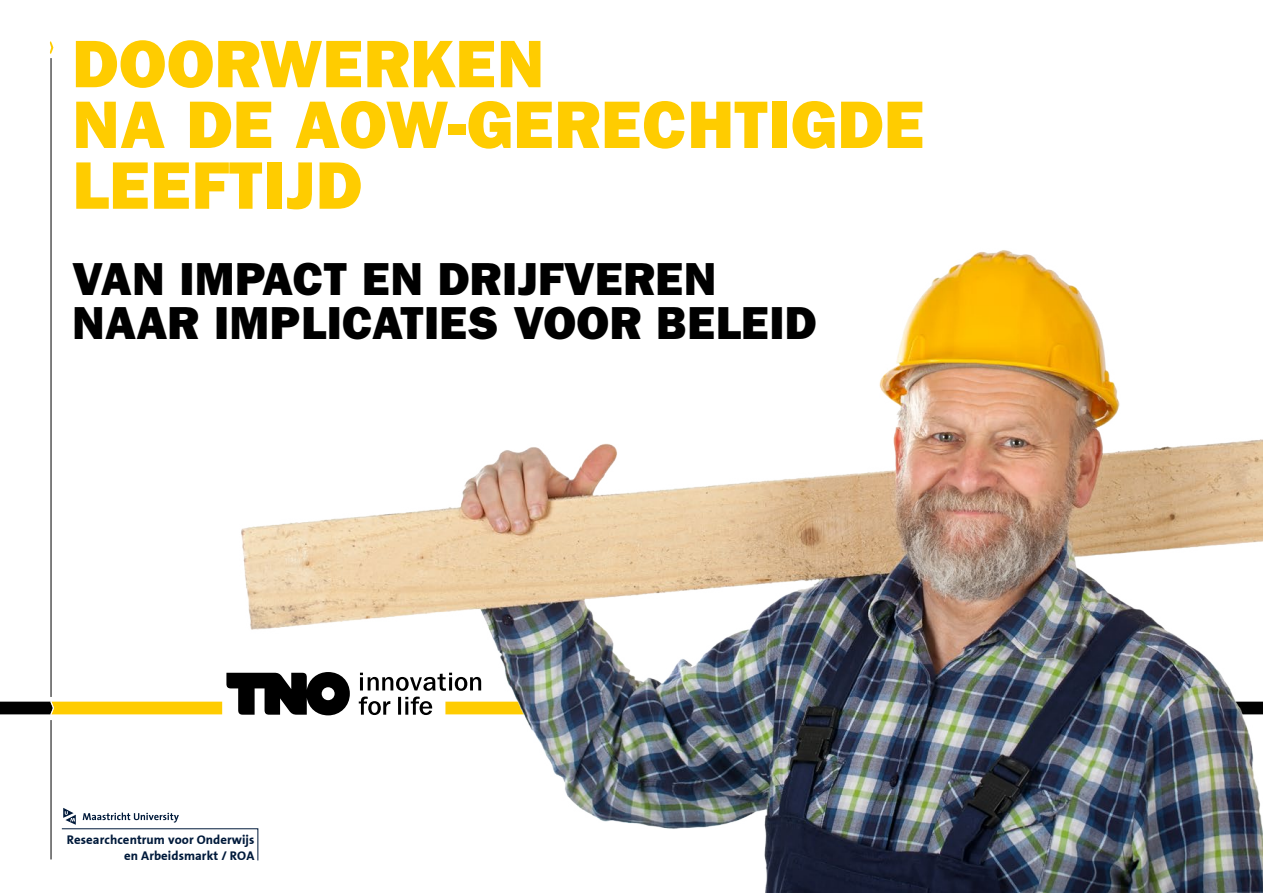
<style>
.page{position:relative;width:1263px;height:893px;background:#fff}
.page>*{position:absolute;margin:0;border:0;box-sizing:border-box;transform-origin:0 0}
.t1{font:67.5px/60.8px "ITC Franklin Gothic Std Hvy";letter-spacing:.01em;color:#fc0}
.t2{font:46.5px/43.3px "ITC Franklin Gothic Std Hvy";letter-spacing:.01em;color:#000}
.t3{font:700 12.75px/15.3px "The Sans Correspondence";letter-spacing:.005em;color:#001a3b;text-align:right}
</style>
<div class="page">
<svg style="left:61px;top:808px;width:166px;height:22px"></svg>
<hr style="left:51px;top:58px;width:1px;height:639px;background:#000">
<hr style="left:51px;top:720px;width:1px;height:139px;background:#000">
<svg style="left:49px;top:41px;width:4px;height:13px"></svg>
<svg style="left:0;top:663px;width:227px;height:64px"></svg>
<img style="left:227px;top:250px;width:1036px;height:643px">
<h1 class="t1" style="left:72px;top:34px;width:854px">DOORWERKEN<br>NA DE AOW-GERECHTIGDE<br>LEEFTIJD</h1>
<h2 class="t2" style="left:72px;top:258px;width:746px">VAN IMPACT EN DRIJFVEREN<br>NAAR IMPLICATIES VOOR BELEID</h2>
<p class="t3" style="left:67px;top:833px;width:189px">Researchcentrum voor Onderwijs en Arbeidsmarkt / ROA</p>
</div>
